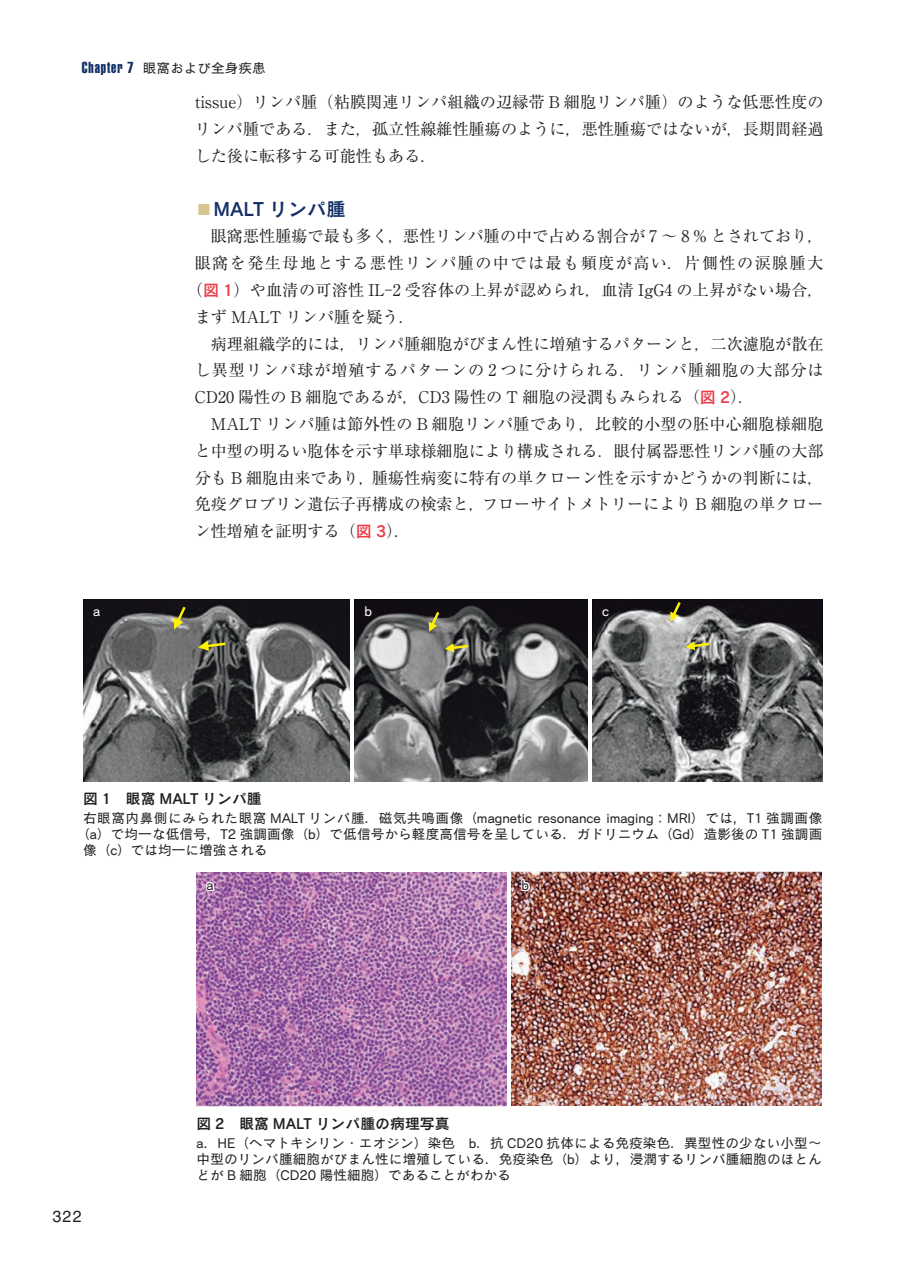
<style>
.page{position:relative;width:903px;height:1275px;background:#fff}
.page>*{position:absolute;margin:0;border:0;box-sizing:border-box;transform-origin:0 0}
.t1{font:19.25px "Cezanne Pro DB";color:#112f66}
.t2{font:16.1px/26.8px "Ryumin Pr 6";color:#231f20;text-align:justify}
.t3{font:16.1px "Ryumin Pr 6";letter-spacing:.02em;color:#231f20}
.t4{font:16.1px "Ryumin Pr 6";letter-spacing:.06em;color:#231f20}
.t5{font:16.1px "Ryumin Pr 6";letter-spacing:.09em;color:#231f20}
.t6{font:16.1px "Helvetica LT Std";color:#231f20}
.t7{font:14.88px "Cezanne Pro DB";color:#231f20}
.t8{font:13.65px/16.1px "Cezanne Pro M";letter-spacing:.005em;color:#231f20;text-align:justify}
.t9{font:13.65px "Cezanne Pro M";color:#fff}
.s1{font-family:"Helvetica LT Std Extra Comp";font-size:15.75px;color:#112f66}
.s2{font-size:12.42px;color:#d8c58d}
.s3{font-family:"Cezanne Pro DB";color:#ee3d49}
</style>
<div class="page">
<img style="left:83px;top:599px;width:266px;height:182px">
<img style="left:354px;top:599px;width:233px;height:182px">
<img style="left:592px;top:599px;width:230px;height:182px">
<svg style="left:174px;top:604px;width:14px;height:25px"></svg>
<svg style="left:198px;top:641px;width:30px;height:10px"></svg>
<svg style="left:429px;top:609px;width:12px;height:23px"></svg>
<svg style="left:445px;top:643px;width:26px;height:9px"></svg>
<svg style="left:670px;top:599px;width:13px;height:23px"></svg>
<svg style="left:686px;top:641px;width:26px;height:9px"></svg>
<img style="left:196px;top:872px;width:311px;height:234px">
<img style="left:512px;top:872px;width:310px;height:233px">
<svg style="left:204px;top:880px;width:13px;height:13px"></svg>
<svg style="left:520px;top:878px;width:11px;height:14px"></svg>
<p class="t8" style="left:82px;top:59px;width:185px"><span class="s1">Chapter 7</span> 眼窩および全身疾患</p>
<p class="t2" style="left:195px;top:88px;width:630px">tissue）リンパ腫（粘膜関連リンパ組織の辺縁帯 B 細胞リンパ腫）のような低悪性度のリンパ腫である．また，孤立性線維性腫瘍のように，悪性腫瘍ではないが，長期間経過した後に転移する可能性もある．</p>
<p class="t1" style="left:198px;top:197px;width:149px"><span class="s2">■</span> MALT リンパ腫</p>
<p class="t2" style="left:211px;top:222px;width:614px">眼窩悪性腫瘍で最も多く，悪性リンパ腫の中で占める割合が 7 ～ 8 % とされており，</p>
<p class="t5" style="left:195px;top:250px;width:630px">眼窩を発生母地とする悪性リンパ腫の中では最も頻度が高い．片側性の涙腺腫大</p>
<p class="t3" style="left:187px;top:277px;width:638px">（<span class="s3">図 1</span>）や血清の可溶性 IL-2 受容体の上昇が認められ，血清 IgG4 の上昇がない場合，</p>
<p class="t2" style="left:195px;top:302px;width:222px">まず MALT リンパ腫を疑う．</p>
<p class="t2" style="left:211px;top:329px;width:614px">病理組織学的には，リンパ腫細胞がびまん性に増殖するパターンと，二次濾胞が散在</p>
<p class="t4" style="left:195px;top:358px;width:630px">し異型リンパ球が増殖するパターンの 2 つに分けられる．リンパ腫細胞の大部分は</p>
<p class="t2" style="left:195px;top:383px;width:561px">CD20 陽性の B 細胞であるが，CD3 陽性の T 細胞の浸潤もみられる（<span class="s3">図 2</span>）．</p>
<p class="t2" style="left:211px;top:410px;width:614px">MALT リンパ腫は節外性の B 細胞リンパ腫であり，比較的小型の胚中心細胞様細胞</p>
<p class="t2" style="left:195px;top:436px;width:630px">と中型の明るい胞体を示す単球様細胞により構成される．眼付属器悪性リンパ腫の大部</p>
<p class="t2" style="left:195px;top:463px;width:630px">分も B 細胞由来であり，腫瘍性病変に特有の単クローン性を示すかどうかの判断には，</p>
<p class="t2" style="left:195px;top:490px;width:630px">免疫グロブリン遺伝子再構成の検索と，フローサイトメトリーにより B 細胞の単クロー</p>
<p class="t2" style="left:195px;top:517px;width:217px">ン性増殖を証明する（<span class="s3">図 3</span>）．</p>
<p class="t9" style="left:93px;top:602px;width:9px">a</p>
<p class="t9" style="left:364px;top:602px;width:9px">b</p>
<p class="t9" style="left:602px;top:602px;width:8px">c</p>
<p class="t7" style="left:83px;top:789px;width:180px">図 1　眼窩 MALT リンパ腫</p>
<p class="t8" style="left:83px;top:809px;width:741px">右眼窩内鼻側にみられた眼窩 MALT リンパ腫．磁気共鳴画像（magnetic resonance imaging：MRI）では，T1 強調画像</p>
<p class="t8" style="left:76px;top:825px;width:747px">（a）で均一な低信号，T2 強調画像（b）で低信号から軽度高信号を呈している．ガドリニウム（Gd）造影後の T1 強調画</p>
<p class="t8" style="left:83px;top:841px;width:186px">像（c）では均一に増強される</p>
<p class="t8" style="left:206px;top:876px;width:9px">a</p>
<p class="t8" style="left:521px;top:876px;width:9px">b</p>
<p class="t6" style="left:52px;top:1207px;width:31px">322</p>
<p class="t7" style="left:197px;top:1114px;width:255px">図 2　眼窩 MALT リンパ腫の病理写真</p>
<p class="t8" style="left:197px;top:1134px;width:627px">a．HE（ヘマトキシリン・エオジン）染色　b．抗 CD20 抗体による免疫染色．異型性の少ない小型～中型のリンパ腫細胞がびまん性に増殖している．免疫染色（b）より，浸潤するリンパ腫細胞のほとんどが B 細胞（CD20 陽性細胞）であることがわかる</p>
</div>
